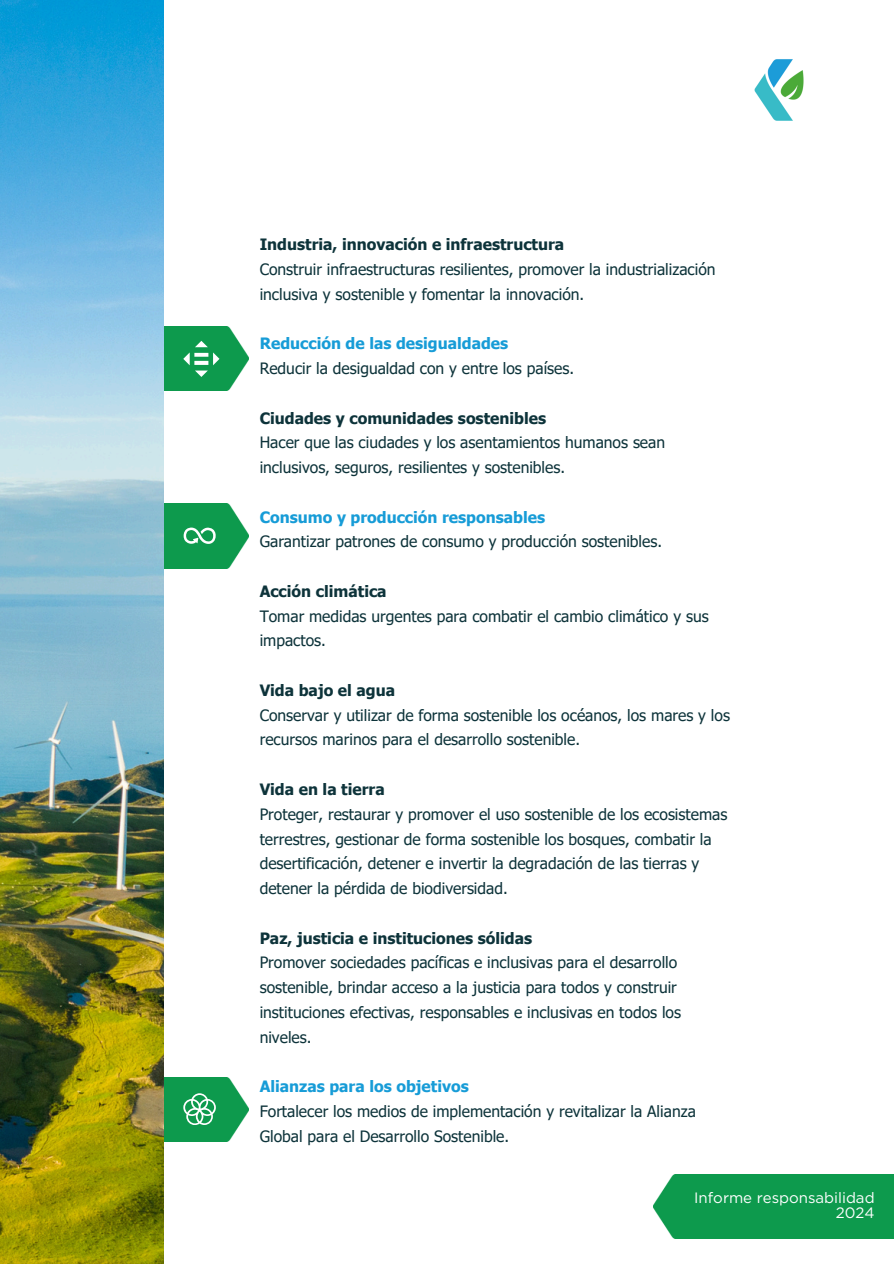
<style>
.page{position:relative;width:894px;height:1264px;background:#fff}
.page>*{position:absolute;margin:0;border:0;box-sizing:border-box;transform-origin:0 0}
.t1{font:15.6px/24.8px "Tahoma";color:#0d333a}
.t2{font:700 15.6px "Tahoma";color:#0d333a}
.t3{font:15px/15.8px "Gotham";color:#fff;text-align:right}
.s1{font-weight:700}
.s2{font-weight:700;color:#179cd7}
</style>
<div class="page">
<img style="left:163px;top:326px;width:85px;height:64px">
<img style="left:163px;top:504px;width:85px;height:64px">
<img style="left:163px;top:1077px;width:85px;height:64px">
<svg style="left:183px;top:341px;width:36px;height:36px"></svg>
<svg style="left:183px;top:1093px;width:33px;height:31px"></svg>
<svg style="left:183px;top:527px;width:33px;height:17px"></svg>
<img style="left:754px;top:59px;width:50px;height:62px">
<img style="left:0;top:0;width:163px;height:1263px">
<div style="left:653px;top:1174px;width:240px;height:64px;background:#0d9a4d"></div>
<p class="t1" style="left:259px;top:232px;width:457px"><span class="s1">Industria, innovación e infraestructura<br></span>Construir infraestructuras resilientes, promover la industrialización inclusiva y sostenible y fomentar la innovación.</p>
<p class="t1" style="left:259px;top:331px;width:316px"><span class="s2">Reducción de las desigualdades<br></span>Reducir la desigualdad con y entre los países.</p>
<p class="t1" style="left:259px;top:405px;width:407px"><span class="s1">Ciudades y comunidades sostenibles<br></span>Hacer que las ciudades y los asentamientos humanos sean inclusivos, seguros, resilientes y sostenibles.</p>
<p class="t1" style="left:259px;top:504px;width:404px"><span class="s2">Consumo y producción responsables<br></span>Garantizar patrones de consumo y producción sostenibles.</p>
<p class="t2" style="left:259px;top:581px;width:128px">Acción climática</p>
<p class="t1" style="left:259px;top:603px;width:450px">Tomar medidas urgentes para combatir el cambio climático y sus impactos.</p>
<p class="t2" style="left:259px;top:680px;width:137px">Vida bajo el agua</p>
<p class="t1" style="left:259px;top:702px;width:471px">Conservar y utilizar de forma sostenible los océanos, los mares y los recursos marinos para el desarrollo sostenible.</p>
<h1 class="t2" style="left:259px;top:779px;width:126px">Vida en la tierra</h1>
<p class="t1" style="left:259px;top:801px;width:469px">Proteger, restaurar y promover el uso sostenible de los ecosistemas terrestres, gestionar de forma sostenible los bosques, combatir la desertificación, detener e invertir la degradación de las tierras y detener la pérdida de biodiversidad.</p>
<p class="t2" style="left:259px;top:928px;width:274px">Paz, justicia e instituciones sólidas</p>
<p class="t1" style="left:259px;top:949px;width:423px">Promover sociedades pacíficas e inclusivas para el desarrollo sostenible, brindar acceso a la justicia para todos y construir instituciones efectivas, responsables e inclusivas en todos los niveles.</p>
<p class="t1" style="left:259px;top:1073px;width:437px"><span class="s2">Alianzas para los objetivos<br></span>Fortalecer los medios de implementación y revitalizar la Alianza<br>Global para el Desarrollo Sostenible.</p>
<h1 class="t3" style="left:694px;top:1189px;width:182px">Informe responsabilidad<br>2024</h1>
</div>
